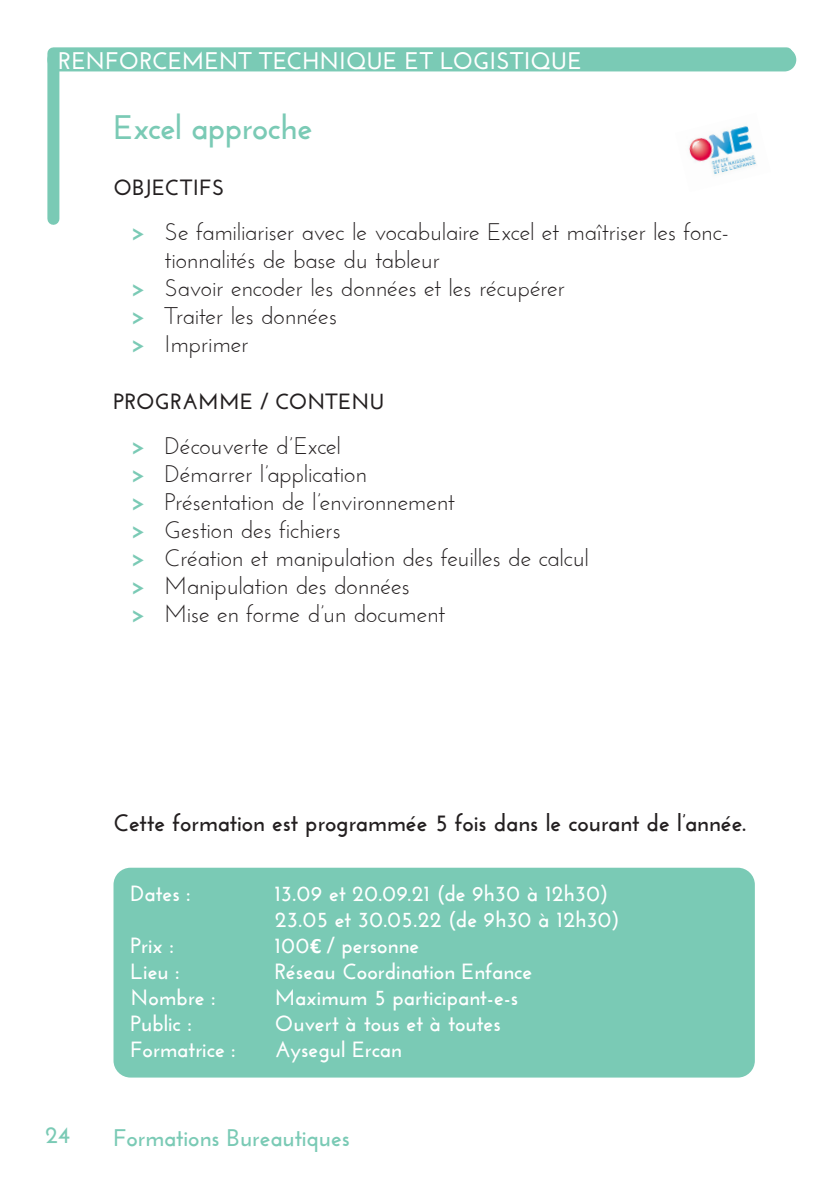
<style>
.page{position:relative;width:840px;height:1191px;background:#fff}
.page>*{position:absolute;margin:0;border:0;box-sizing:border-box;transform-origin:0 0}
.Titre_2{font:700 34px "Josefin Sans";letter-spacing:-.025em;color:#7acab5}
.t1{font:24px/28px "Josefin Sans";letter-spacing:-.02em;color:#231f20}
.texte{font:700 24px "Josefin Sans";letter-spacing:-.01em;color:#231f20}
.Titre_1{font:700 24px "Josefin Sans";letter-spacing:.01em;color:#fff}
.t2{font:700 24px "Josefin Sans";letter-spacing:-.01em;color:#7acab5}
.texte-2{font:700 22px "Josefin Sans";letter-spacing:-.005em;color:#fff}
.Titre_4__noir{font:700 22px "Josefin Sans";letter-spacing:.01em;color:#231f20}
.s1{font-weight:700;color:#7acab5}
.s2{font-family:"Calibri"}
</style>
<div class="page">
<svg style="left:47px;top:47px;width:750px;height:178px"></svg>
<div style="left:113px;top:867px;width:641px;height:210px;background:#7acab5;border-radius:17px"></div>
<img style="left:674px;top:113px;width:96px;height:79px">
<div style="left:47px;top:48px;width:748px;height:23px;background:#7acab5;border-radius:12px"></div>
<p class="Titre_1" style="left:59px;top:46px;width:524px">RENFORCEMENT TECHNIQUE ET LOGISTIQUE</p>
<p class="Titre_2" style="left:113px;top:107px;width:201px">Excel approche</p>
<p class="Titre_4__noir" style="left:113px;top:175px;width:112px">OBJECTIFS</p>
<p class="t1" style="left:164px;top:218px;width:565px;text-indent:-34px"><span class="s1">&gt;</span> Se familiariser avec le vocabulaire Excel et maîtriser les fonc&shy;tionnalités de base du tableur</p>
<p class="t1" style="left:130px;top:274px;width:436px"><span class="s1">&gt;</span> Savoir encoder les données et les récupérer</p>
<p class="t1" style="left:130px;top:302px;width:208px"><span class="s1">&gt;</span> Traiter les données</p>
<p class="t1" style="left:130px;top:330px;width:120px"><span class="s1">&gt;</span> Imprimer</p>
<p class="Titre_4__noir" style="left:113px;top:388px;width:272px">PROGRAMME / CONTENU</p>
<p class="t1" style="left:130px;top:431px;width:212px"><span class="s1">&gt;</span> Découverte d’Excel</p>
<p class="t1" style="left:130px;top:459px;width:238px"><span class="s1">&gt;</span> Démarrer l’application</p>
<p class="t1" style="left:130px;top:487px;width:325px"><span class="s1">&gt;</span> Présentation de l’environnement</p>
<p class="t1" style="left:130px;top:515px;width:212px"><span class="s1">&gt;</span> Gestion des fichiers</p>
<p class="t1" style="left:130px;top:543px;width:459px"><span class="s1">&gt;</span> Création et manipulation des feuilles de calcul</p>
<p class="t1" style="left:130px;top:571px;width:281px"><span class="s1">&gt;</span> Manipulation des données</p>
<p class="t1" style="left:130px;top:599px;width:316px"><span class="s1">&gt;</span> Mise en forme d’un document</p>
<p class="texte" style="left:113px;top:809px;width:634px">Cette formation est programmée 5 fois dans le courant de l’année.</p>
<p class="texte-2" style="left:130px;top:880px;width:61px">Dates :</p>
<p class="texte-2" style="left:274px;top:880px;width:335px">13.09 et 20.09.21 (de 9h30 à 12h30)</p>
<p class="texte-2" style="left:274px;top:906px;width:346px">23.05 et 30.05.22 (de 9h30 à 12h30)</p>
<p class="texte-2" style="left:130px;top:932px;width:44px">Prix :</p>
<p class="texte-2" style="left:274px;top:932px;width:146px">100<span class="s2">€</span> / personne</p>
<p class="texte-2" style="left:130px;top:958px;width:50px">Lieu :</p>
<p class="texte-2" style="left:274px;top:958px;width:259px">Réseau Coordination Enfance</p>
<p class="texte-2" style="left:130px;top:984px;width:86px">Nombre :</p>
<p class="texte-2" style="left:274px;top:984px;width:245px">Maximum 5 participant-e-s</p>
<p class="texte-2" style="left:130px;top:1010px;width:63px">Public :</p>
<p class="texte-2" style="left:274px;top:1010px;width:227px">Ouvert à tous et à toutes</p>
<p class="texte-2" style="left:130px;top:1036px;width:106px">Formatrice :</p>
<p class="texte-2" style="left:274px;top:1036px;width:129px">Aysegul Ercan</p>
<p class="t2" style="left:45px;top:1121px;width:26px">24</p>
<p class="t2" style="left:113px;top:1123px;width:238px">Formations Bureautiques</p>
</div>
